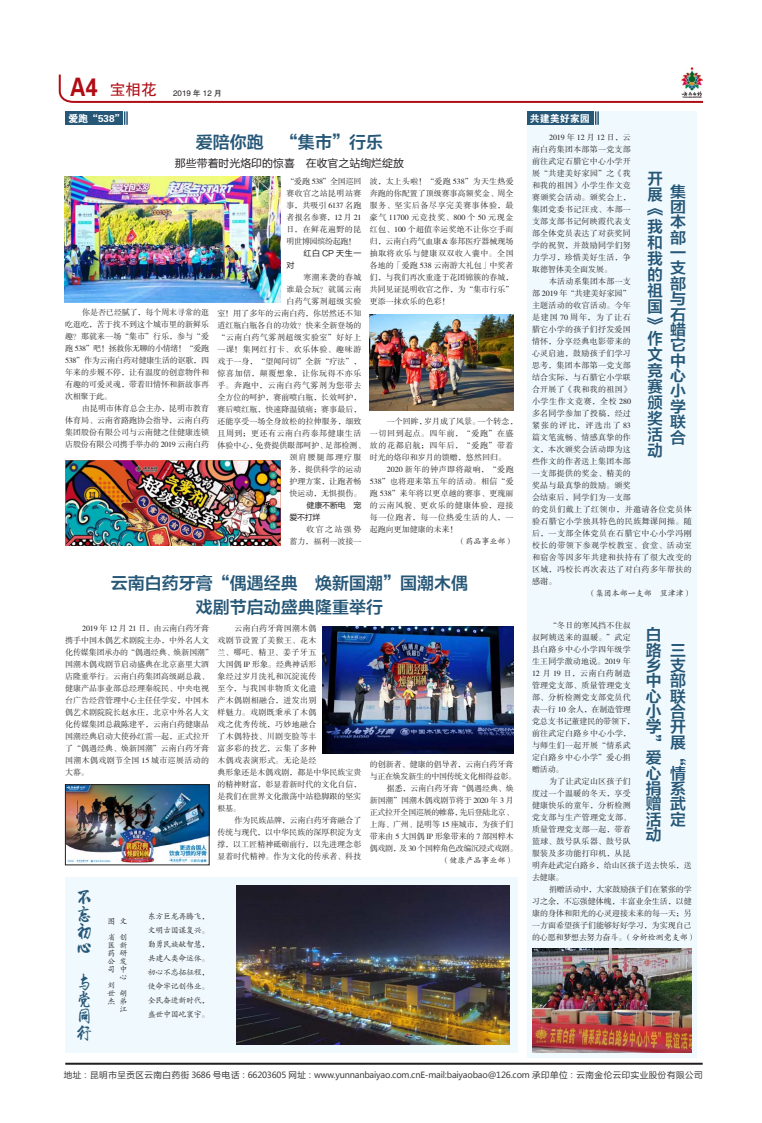
<style>
.page{position:relative;width:762px;height:1123px;background:#fff}
.page>*{position:absolute;margin:0;border:0;box-sizing:border-box;transform-origin:0 0}
.t1{font:17px/24px "FZLTZCHK GBK1 0";color:#265777;text-align:center}
.t2{font:17px/17px "Li Xu Ke";color:#265777;text-align:justify}
.t3{font:16px/15.4px "FZLTZCHK GBK1 0";color:#265777;text-align:justify}
.t4{font:16px/16px "FZLTZCHK GBK1 0";color:#265777;text-align:justify;scale:.96 1}
.t5{font:15.8px "FZLTZCHK GBK1 0";color:#265777}
.t6{font:15.4px/15.4px "FZLTZCHK GBK1 0";color:#265777;text-align:justify;scale:1.04 1}
.t7{font:11px "FZLTHK GBK1 0";color:#231f20}
.t8{font:10px "FZDHTJW GB1 0";color:#fff}
.t9{font:8.5px "Microsoft Ya Hei";letter-spacing:-.02em;color:#3e3e3f}
.t10{font:8px/12px "FZSSK GBK1 0";color:#231f20;text-align:justify}
.t11{font:8px/12px "FZSSK GBK1 0";letter-spacing:.035em;color:#231f20}
.t12{font:8px/12px "FZSSK GBK1 0";letter-spacing:.04em;color:#231f20}
.t13{font:8px/14px "FZKTK GBK1 0";letter-spacing:-.04em;color:#231f20;text-align:justify}
.t14{font:8px "FZSSK GBK1 0";letter-spacing:-.04em;color:#231f20}
.t15{font:8px/8px "FZKTJW GB1 0";color:#231f20}
.t16{font:8px "FZSSK GBK1 0";letter-spacing:.07em;color:#231f20}
.t17{font:8px "FZSSK GBK1 0";letter-spacing:-.02em;color:#231f20}
.t18{font:8px "FZSSK GBK1 0";letter-spacing:-.025em;color:#231f20}
.t19{font:8px/12px "FZLTHK GBK1 0";letter-spacing:-.02em;color:#231f20}
.t20{font:8px "FZSSK GBK1 0";letter-spacing:.06em;color:#231f20}
.t21{font:8px "FZSSK GBK1 0";letter-spacing:.075em;color:#231f20}
.t22{font:8px "FZSSK GBK1 0";letter-spacing:.065em;color:#231f20}
.t23{font:8px "FZHTJW GB1 0";color:#231f20}
.t24{font:8px "FZSSK GBK1 0";letter-spacing:.055em;color:#231f20}
.t25{font:8px "FZSSK GBK1 0";letter-spacing:.14em;color:#231f20}
.s1{font-family:"FZDHTJW GB1 0";font-size:25.4px;color:#b00d15}
.s2{font-family:"FZKTJW GB1 0"}
</style>
<div class="page">
<svg style="left:58px;top:74px;width:646px;height:29px"></svg>
<img style="left:681px;top:67px;width:21px;height:30px">
<div style="left:65px;top:877px;width:452px;height:175px;background:#f0f9fd"></div>
<div style="left:527px;top:111px;width:169px;height:946px;background:#f0f9fd"></div>
<hr style="left:65px;top:1062px;width:637px;height:2px;background:#231f20">
<div style="left:65px;top:111px;width:58px;height:14px;background:#265777"></div>
<div style="left:527px;top:111px;width:66px;height:14px;background:#265777"></div>
<svg style="left:124px;top:111px;width:4px;height:14px"></svg>
<svg style="left:595px;top:111px;width:3px;height:14px"></svg>
<img style="left:65px;top:460px;width:216px;height:85px">
<img style="left:369px;top:314px;width:144px;height:96px">
<img style="left:67px;top:786px;width:140px;height:77px">
<div style="left:65px;top:784px;width:144px;height:81px;border:1px solid #231f20"></div>
<img style="left:532px;top:948px;width:159px;height:104px">
<img style="left:236px;top:885px;width:273px;height:159px">
<img style="left:322px;top:626px;width:191px;height:128px">
<img style="left:65px;top:177px;width:216px;height:125px">
<p class="t23" style="left:70px;top:89px;width:153px"><span class="s1">A4</span> <sup>宝相花</sup> 2019 年 12 月</p>
<p class="t8" style="left:68px;top:113px;width:58px">爱跑“538”</p>
<p class="t8" style="left:529px;top:113px;width:61px">共建美好家园</p>
<h1 class="t1" style="left:196px;top:130px;width:188px">爱陪你跑 “集市”行乐</h1>
<h3 class="t7" style="left:175px;top:157px;width:230px">那些带着时光烙印的惊喜 在收官之站绚烂绽放</h3>
<p class="t10" style="left:65px;top:307px;width:145px;text-indent:17px">你是否已经腻了，每个周末寻常的逛吃逛吃，苦于找不到这个城市里的新鲜乐趣？那就来一场“集市”行乐，参与“爱跑 538”吧！拯救你无聊的小情绪！“爱跑538”作为云南白药对健康生活的讴歌，四年来的步履不停，让有温度的创意物件和有趣的可爱灵魂，带着旧情怀和新故事再次相聚于此。</p>
<p class="t10" style="left:65px;top:403px;width:145px;text-indent:17px">由昆明市体育总会主办，昆明市教育体育局、云南省路跑协会指导，云南白药集团股份有限公司与云南健之佳健康连锁店股份有限公司携手举办的 2019 云南白药</p>
<p class="t10" style="left:286px;top:175px;width:76px">“爱跑 538”全国巡回赛收官之站昆明站赛事，共吸引 6137 名跑者报名参赛，12 月 21日，在鲜花遍野的昆明世博园缤纷起跑！</p>
<p class="t19" style="left:303px;top:247px;width:59px">红白 CP 天生一</p>
<p class="t19" style="left:286px;top:259px;width:9px">对</p>
<p class="t11" style="left:303px;top:271px;width:59px">寒潮来袭的春城</p>
<p class="t24" style="left:286px;top:285px;width:76px">谁最会玩？就属云南</p>
<p class="t12" style="left:286px;top:295px;width:76px">白药气雾剂超级实验</p>
<p class="t10" style="left:217px;top:307px;width:145px">室！用了多年的云南白药，你居然还不知</p>
<p class="t10" style="left:217px;top:319px;width:145px">道红瓶白瓶各自的功效？快来全新登场的</p>
<p class="t20" style="left:217px;top:333px;width:145px">“云南白药气雾剂超级实验室”好好上</p>
<p class="t21" style="left:217px;top:345px;width:145px">一课！集网红打卡、欢乐体验、趣味游</p>
<p class="t10" style="left:217px;top:355px;width:145px">戏于一身，“望闻问切”全新“疗法”，</p>
<p class="t16" style="left:217px;top:369px;width:145px">惊喜加倍，颠覆想象，让你玩得不亦乐</p>
<p class="t16" style="left:217px;top:381px;width:145px">乎。奔跑中，云南白药气雾剂为您带去</p>
<p class="t10" style="left:217px;top:391px;width:145px">全方位的呵护，赛前喷白瓶，长效呵护，</p>
<p class="t10" style="left:217px;top:403px;width:145px">赛后喷红瓶，快速降温镇痛；赛事最后，</p>
<p class="t10" style="left:217px;top:415px;width:145px">还能享受一场全身放松的拉伸服务，细致</p>
<p class="t22" style="left:217px;top:429px;width:145px">且周到；更还有云南白药泰邦健康生活</p>
<p class="t10" style="left:217px;top:439px;width:149px">体验中心，免费提供眼部呵护、足部检测、</p>
<p class="t25" style="left:289px;top:453px;width:73px">颈肩腰腿部理疗服</p>
<p class="t10" style="left:289px;top:463px;width:73px">务，提供科学的运动</p>
<p class="t10" style="left:289px;top:475px;width:73px">护理方案，让跑者畅</p>
<p class="t10" style="left:289px;top:487px;width:73px">快运动，无惧损伤。</p>
<p class="t19" style="left:289px;top:499px;width:73px;text-indent:17px">健康不断电 宠爱不打烊</p>
<p class="t10" style="left:289px;top:523px;width:73px;text-align:right">收官之站强势<br>蓄力，福利一波接一</p>
<p class="t10" style="left:369px;top:175px;width:145px">波，太上头啦！“爱跑 538”为天生热爱奔跑的你配置了顶级赛事高额奖金、周全服务、坚实后备尽享完美赛事体验，最豪气 11700 元竞技奖、800 个 50 元现金红包、100 个超值幸运奖绝不让你空手而归，云南白药气血康＆泰邦医疗器械现场抽取将欢乐与健康双双收入囊中。全国各地的「爱跑 538 云南游大礼包」中奖者们，与我们再次重逢于花团锦簇的春城，共同见证昆明收官之作，为“集市行乐”更添一抹欢乐的色彩！</p>
<p class="t10" style="left:369px;top:415px;width:149px;text-align:left;text-indent:17px">一个回眸，岁月成了风景。一个转念，一切回到起点。四年前，“爱跑”在盛放的花都启航；四年后，“爱跑”带着时光的烙印和岁月的馈赠，悠然回归。</p>
<p class="t10" style="left:369px;top:463px;width:145px;text-indent:17px">2020 新年的钟声即将敲响，“爱跑538”也将迎来第五年的活动。相信“爱跑 538”来年将以更卓越的赛事、更瑰丽的云南风貌、更欢乐的健康体验，迎接每一位跑者，每一位热爱生活的人，一起跑向更加健康的未来！</p>
<p class="t15" style="left:457px;top:537px;width:57px">（药品事业部）</p>
<h1 class="t1" style="left:111px;top:572px;width:358px">云南白药牙膏“偶遇经典 焕新国潮”国潮木偶戏剧节启动盛典隆重举行</h1>
<p class="t10" style="left:65px;top:623px;width:149px;text-align:left;text-indent:17px">2019 年 12 月 21 日，由云南白药牙膏携手中国木偶艺术剧院主办，中外名人文化传媒集团承办的“偶遇经典、焕新国潮”国潮木偶戏剧节启动盛典在北京嘉里大酒店隆重举行。云南白药集团高级副总裁、健康产品事业部总经理秦皖民、中央电视台广告经营管理中心主任任学安，中国木偶艺术剧院院长赵永庄，北京中外名人文化传媒集团总裁陈建平，云南白药健康品国潮经典启动大使孙红雷一起，正式拉开了“偶遇经典、焕新国潮”云南白药牙膏国潮木偶戏剧节全国 15 城市巡展活动的大幕。</p>
<p class="t12" style="left:217px;top:623px;width:145px;text-indent:17px">云南白药牙膏国潮木偶<br>戏剧节设置了美猴王、花木<br>兰、哪吒、精卫、姜子牙五<br>大国偶 IP 形象。经典神话形<br>象经过岁月洗礼和沉淀流传<br>至今，与我国非物质文化遗<br>产木偶剧相融合，迸发出别<br>样魅力。戏剧既秉承了木偶<br>戏之优秀传统，巧妙地融合<br>了木偶特技、川剧变脸等丰<br>富多彩的技艺，云集了多种<br>木偶戏表演形式。无论是经<br>典形象还是木偶戏剧，都是中华民族宝贵的精神财富，彰显着新时代的文化自信，是我们在世界文化激荡中站稳脚跟的坚实根基。</p>
<p class="t10" style="left:217px;top:815px;width:145px;text-indent:17px">作为民族品牌，云南白药牙膏融合了传统与现代，以中华民族的深厚积淀为支撑，以工匠精神砥砺前行，以先进理念彰显着时代精神。作为文化的传承者、科技</p>
<p class="t10" style="left:369px;top:758px;width:145px">的创新者、健康的倡导者，云南白药牙膏</p>
<p class="t14" style="left:369px;top:771px;width:148px">与正在焕发新生的中国传统文化相得益彰。</p>
<p class="t10" style="left:386px;top:782px;width:128px">据悉，云南白药牙膏“偶遇经典、焕</p>
<p class="t17" style="left:369px;top:795px;width:145px">新国潮”国潮木偶戏剧节将于 2020 年 3 月</p>
<p class="t14" style="left:369px;top:807px;width:145px">正式拉开全国巡展的帷幕，先后登陆北京、</p>
<p class="t18" style="left:369px;top:819px;width:145px">上海、广州、昆明等 15 座城市，为孩子们</p>
<p class="t10" style="left:369px;top:830px;width:145px">带来由 5 大国偶 IP 形象带来的 7 部国粹木</p>
<p class="t14" style="left:369px;top:843px;width:149px">偶戏剧，及 30 个国粹角色改编沉浸式戏剧。</p>
<p class="t15" style="left:441px;top:856px;width:73px">（健康产品事业部）</p>
<h1 class="t2" style="left:76px;top:888px;width:17px">不忘初心</h1>
<h1 class="t2" style="left:76px;top:973px;width:17px">与党同行</h1>
<p class="t15" style="left:107px;top:913px;width:8px;line-height:16px">图省</p>
<p class="t15" style="left:107px;top:941px;width:9px;text-align:justify">医药公司</p>
<p class="t15" style="left:107px;top:981px;width:9px">刘世杰</p>
<p class="t15" style="left:119px;top:913px;width:9px;line-height:16px">文创</p>
<p class="t15" style="left:119px;top:941px;width:10px">新研发中心</p>
<p class="t15" style="left:119px;top:989px;width:9px;text-align:justify">胡弟江</p>
<p class="t13" style="left:148px;top:909px;width:63px">东方巨龙再腾飞，文明古国谋复兴。勤勇民族献智慧，共建人类命运体。初心不忘拓征程，使命牢记创伟业。全民奋进新时代，盛世中国屹寰宇。</p>
<p class="t10" style="left:531px;top:132px;width:100px;text-indent:17px">2019 年 12 月 12 日，云南白药集团本部第一党支部前往武定石腊它中心小学开展“共建美好家园”之《我和我的祖国》小学生作文竞赛颁奖会活动。颁奖会上，集团党委书记汪戎、本部一支部支部书记何映霞代表支部全体党员表达了对获奖同学的祝贺，并鼓励同学们努力学习，珍惜美好生活，争取德智体美全面发展。</p>
<p class="t11" style="left:531px;top:276px;width:161px;text-indent:17px">本活动系集团本部一支<br>部 2019 年“共建美好家园”<br>主题活动的收官活动。今年<br>是建国 70 周年，为了让石<br>腊它小学的孩子们抒发爱国<br>情怀，分享经典电影带来的<br>心灵启迪，鼓励孩子们学习<br>思考，集团本部第一党支部<br>结合实际，与石腊它小学联<br>合开展了《我和我的祖国》<br>小学生作文竞赛，全校 280<br>多名同学参加了投稿，经过<br>紧张的评比，评选出了 83<br>篇文笔流畅、情感真挚的作<br>文，本次颁奖会活动即为这<br>些作文的作者送上集团本部<br>一支部提供的奖金、精美的<br>奖品与最真挚的鼓励。颁奖<br>会结束后，同学们为一支部<br>的党员们戴上了红领巾，并邀请各位党员体验石腊它小学独具特色的民族舞课间操。随后，一支部全体党员在石腊它中心小学冯刚校长的带领下参观学校教室、食堂、活动室和宿舍等因多年共建和扶持有了很大改变的区域，冯校长再次表达了对白药多年帮扶的感谢。</p>
<p class="t15" style="left:587px;top:590px;width:105px">（集团本部一支部 笪津津）</p>
<p class="t11" style="left:531px;top:619px;width:104px;text-indent:17px">“冬日的寒风挡不住叔叔阿姨送来的温暖。”武定县白路乡中心小学四年级学生王同学激动地说。2019 年<br>12 月 19 日，云南白药制造管理党支部、质量管理党支部、分析检测党支部党员代表一行 10 余人，在制造管理党总支书记董建民的带领下，前往武定白路乡中心小学，与师生们一起开展“情系武定白路乡中心小学”爱心捐赠活动。</p>
<p class="t11" style="left:531px;top:775px;width:161px;text-indent:17px">为了让武定山区孩子们<br>度过一个温暖的冬天，享受<br>健康快乐的童年，分析检测<br>党支部与生产管理党支部、<br>质量管理党支部一起，带着<br>篮球、鼓号队乐器、鼓号队<br>服装及多功能打印机，从昆<br>明奔赴武定白路乡，给山区孩子送去快乐，送去健康。</p>
<p class="t10" style="left:531px;top:883px;width:165px;text-align:left;text-indent:17px">捐赠活动中，大家鼓励孩子们在紧张的学习之余，不忘强健体魄，丰富业余生活，以健康的身体和阳光的心灵迎接未来的每一天；另一方面希望孩子们能够好好学习，为实现自己的心愿和梦想去努力奋斗。<span class="s2">（分析检测党支部）</span></p>
<h2 class="t4" style="left:647px;top:170px;width:17px">开展《我和我的祖国》作文竞赛颁奖活动</h2>
<h3 class="t6" style="left:669px;top:184px;width:17px">集团本部一支部与石蜡它中心小学联合</h3>
<h2 class="t3" style="left:645px;top:627px;width:17px">白路乡中心小学</h2>
<h3 class="t5" style="left:661px;top:734px;width:17px;rotate:90deg">”</h3>
<h2 class="t3" style="left:645px;top:750px;width:17px">爱心捐赠活动</h2>
<h2 class="t3" style="left:669px;top:642px;width:17px">三支部联合开展</h2>
<h3 class="t5" style="left:686px;top:749px;width:17px;rotate:90deg">“</h3>
<h2 class="t3" style="left:669px;top:765px;width:17px">情系武定</h2>
<p class="t9" style="left:64px;top:1069px;width:640px">地址：昆明市呈贡区云南白药街 3686 号电话：66203605 网址：www.yunnanbaiyao.com.cnE-mail:baiyaobao@126.com 承印单位：云南金伦云印实业股份有限公司</p>
</div>
